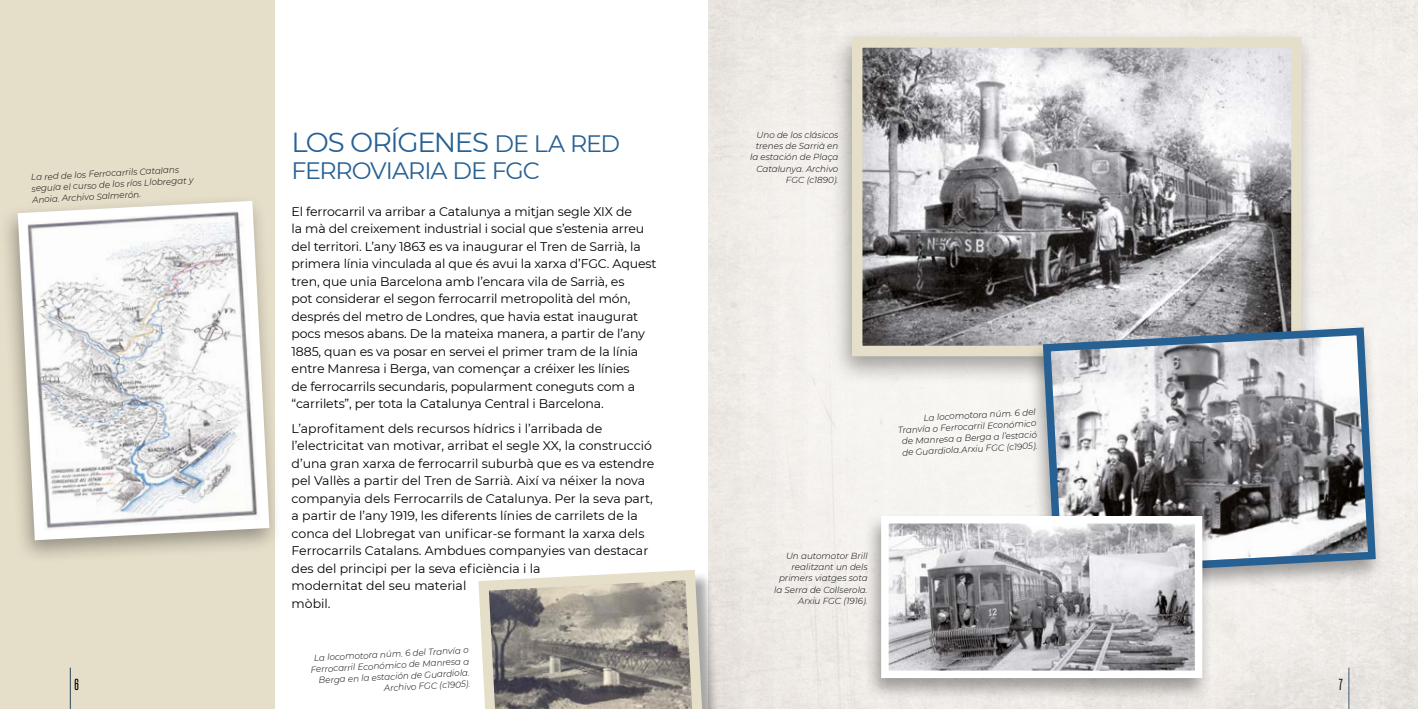
<style>
.page{position:relative;width:1418px;height:709px;background:#fff}
.page>*{position:absolute;margin:0;border:0;box-sizing:border-box;transform-origin:0 0}
.t1{font:27.5px "Montserrat";letter-spacing:-.05em;color:#276093}
.t2{font:23.75px "Montserrat";letter-spacing:-.045em;color:#276093}
.t3{font:13.75px "Steelfish Rg";color:#000}
.t4{font:12.5px/17.5px "Montserrat";letter-spacing:-.01em;color:#000}
.t5{font:italic 300 8.75px/11.2px "Montserrat";color:#000;text-align:right}
.s1{font-size:23.75px}
</style>
<div class="page">
<div style="left:0;top:0;width:275px;height:709px;background:#e5dec9"></div>
<div style="left:0;top:192px;width:283px;height:372px;background:#000;opacity:.35"></div>
<svg style="left:13px;top:196px;width:261px;height:349px;background:#e3e2e0"></svg>
<div style="left:829px;top:28px;width:488px;height:358px;background:#000;opacity:.35"></div>
<img style="left:863px;top:48px;width:427px;height:297px">
<div style="left:852px;top:37px;width:449px;height:319px;border:10px solid #e5dec9"></div>
<div style="left:1025px;top:324px;width:360px;height:275px;background:#000;opacity:.35"></div>
<svg style="left:1038px;top:323px;width:341px;height:257px"></svg>
<div style="left:863px;top:512px;width:349px;height:190px;background:#000;opacity:.35"></div>
<img style="left:890px;top:525px;width:303px;height:144px">
<div style="left:881px;top:516px;width:321px;height:162px;border:8px solid #fff"></div>
<div style="left:480px;top:572px;width:241px;height:137px;background:#000;opacity:.35"></div>
<svg style="left:478px;top:570px;width:229px;height:139px;background:#a09b94"></svg>
<p class="t5" style="left:31px;top:171px;width:163px;text-align:left;rotate:-3deg">La red de los Ferrocarrils Catalans seguía el curso de los ríos Llobregat y<br>Anoia. Archivo Salmerón.</p>
<p class="t1" style="left:291px;top:123px;width:330px">LOS ORÍGENES <span class="s1">DE LA RED</span></p>
<p class="t2" style="left:291px;top:154px;width:250px">FERROVIARIA DE FGC</p>
<p class="t4" style="left:291px;top:202px;width:366px">El ferrocarril va arribar a Catalunya a mitjan segle XIX de<br>la mà del creixement industrial i social que s’estenia arreu del territori. L’any 1863 es va inaugurar el Tren de Sarrià, la primera línia vinculada al que és avui la xarxa d’FGC. Aquest tren, que unia Barcelona amb l’encara vila de Sarrià, es<br>pot considerar el segon ferrocarril metropolità del món, després del metro de Londres, que havia estat inaugurat pocs mesos abans. De la mateixa manera, a partir de l’any 1885, quan es va posar en servei el primer tram de la línia entre Manresa i Berga, van començar a créixer les línies<br>de ferrocarrils secundaris, popularment coneguts com a “carrilets”, per tota la Catalunya Central i Barcelona.</p>
<p class="t4" style="left:291px;top:419px;width:364px">L’aprofitament dels recursos hídrics i l’arribada de l’electricitat van motivar, arribat el segle XX, la construcció d’una gran xarxa de ferrocarril suburbà que es va estendre pel Vallès a partir del Tren de Sarrià. Així va néixer la nova companyia dels Ferrocarrils de Catalunya. Per la seva part, a partir de l’any 1919, les diferents línies de carrilets de la conca del Llobregat van unificar-se formant la xarxa dels Ferrocarrils Catalans. Ambdues companyies van destacar des del principi per la seva eficiència i la<br>modernitat del seu material<br>mòbil.</p>
<p class="t5" style="left:750px;top:129px;width:90px">Uno de los clásicos trenes de Sarrià en la estación de Plaça<br>Catalunya. Archivo<br>FGC (c1890).</p>
<p class="t5" style="left:897px;top:413px;width:140px;rotate:-3deg">La locomotora núm. 6 del<br>Tranvía o Ferrocarril Económico de Manresa a Berga a l’estació de Guardiola.Arxiu FGC (c1905).</p>
<p class="t5" style="left:774px;top:550px;width:95px">Un automotor Brill realitzant un dels primers viatges sota la Serra de Collserola.<br>Arxiu FGC (1916).</p>
<p class="t5" style="left:310px;top:652px;width:160px;rotate:-3deg">La locomotora núm. 6 del Tranvía o<br>Ferrocarril Económico de Manresa a<br>Berga en la estación de Guardiola.<br>Archivo FGC (c1905).</p>
<p class="t3" style="left:74px;top:675px;width:6px">6</p>
<p class="t3" style="left:1338px;top:675px;width:5px">7</p>
</div>
